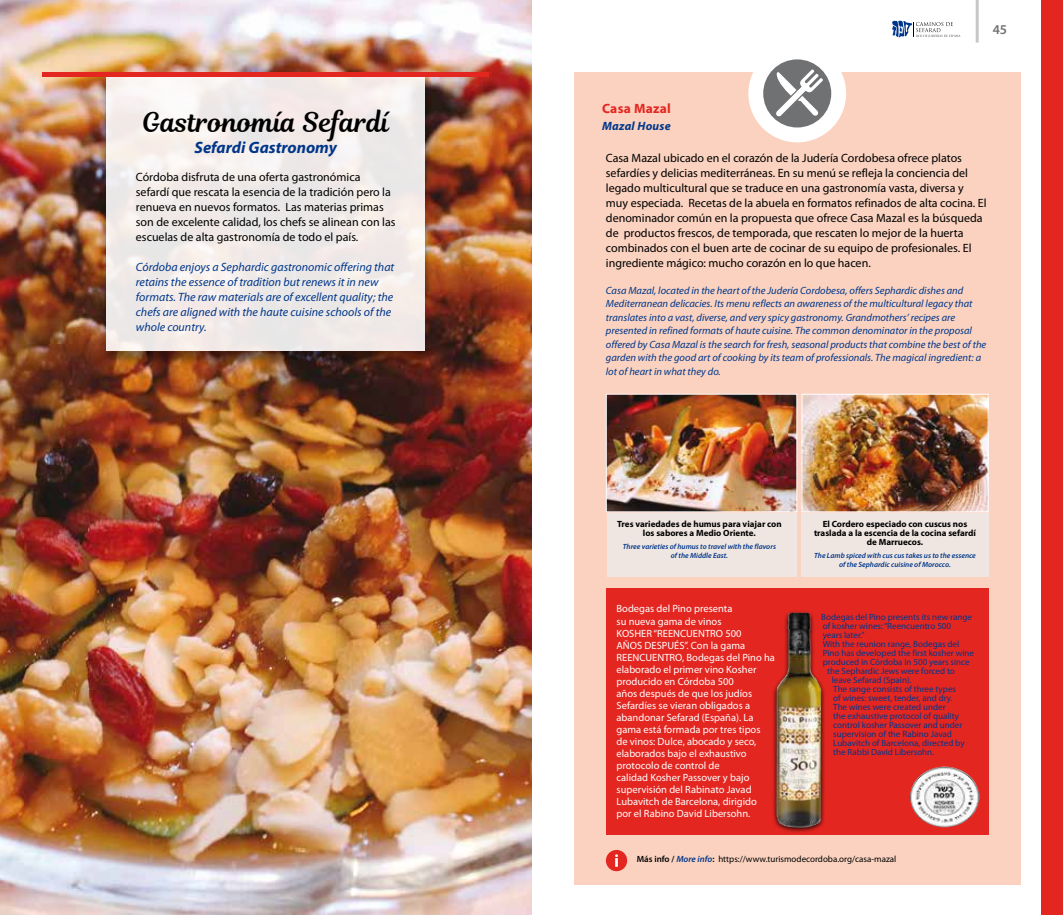
<style>
.page{position:relative;width:1063px;height:915px;background:#fff}
.page>*{position:absolute;margin:0;border:0;box-sizing:border-box;transform-origin:0 0}
.t1{font:27px "Magnolia Script";color:#000}
.t2{font:italic 700 16.5px "Myriad Pro";color:#00368a}
.t3{font:700 13.5px "Myriad Pro";letter-spacing:.02em;color:#e42620}
.t4{font:600 13.5px "Myriad Pro";color:#707172}
.t5{font:12px/15px "Myriad Pro";color:#000}
.t6{font:italic 12px/15px "Myriad Pro";color:#00368a}
.t7{font:italic 700 12px "Myriad Pro";letter-spacing:.02em;color:#00368a}
.t8{font:italic 10.5px/13.5px "Myriad Pro";color:#00368a}
.t9{font:10.5px/12px "Myriad Pro";color:#fff}
.t10{font:9px "Myriad Pro";color:#00368a}
.t11{font:700 9px/9px "Myriad Pro";color:#000;text-align:center}
.t12{font:9px "Myriad Pro";color:#000}
.t13{font:italic 600 7.5px/9px "Myriad Pro";color:#00368a;text-align:center}
.s1{font-weight:600}
.s2{font-weight:600;font-style:italic;color:#00368a}
</style>
<div class="page">
<div style="left:1042px;top:0;width:21px;height:914px;background:#e42620"></div>
<hr style="left:976px;top:0;width:3px;height:43px;background:#c6c7c8">
<svg style="left:892px;top:21px;width:69px;height:17px"></svg>
<img style="left:0;top:0;width:531px;height:914px">
<div style="left:98px;top:73px;width:335px;height:294px;background:#000;opacity:.5"></div>
<div style="left:106px;top:72px;width:319px;height:279px;background:linear-gradient(to right,#f2edeb,#f0eae8)"></div>
<div style="left:43px;top:72px;width:446px;height:5px;background:#e42620"></div>
<div style="left:574px;top:72px;width:446px;height:812px;background:#fad2bf"></div>
<div style="left:748px;top:44px;width:98px;height:98px;background:#fff;border-radius:50%"></div>
<div style="left:763px;top:59px;width:68px;height:68px;background:#707172;border-radius:50%"></div>
<svg style="left:776px;top:69px;width:47px;height:48px"></svg>
<img style="left:608px;top:395px;width:187px;height:115px">
<div style="left:606px;top:393px;width:191px;height:119px;border:1px solid #fff"></div>
<img style="left:804px;top:395px;width:183px;height:115px">
<div style="left:802px;top:393px;width:187px;height:119px;border:1px solid #fff"></div>
<div style="left:607px;top:512px;width:190px;height:64px;background:#efe6e1"></div>
<div style="left:801px;top:512px;width:188px;height:64px;background:#efe6e1"></div>
<div style="left:606px;top:849px;width:21px;height:21px;background:#e42620;border-radius:50%"></div>
<svg style="left:615px;top:854px;width:3px;height:12px"></svg>
<div style="left:606px;top:588px;width:383px;height:245px;background:#e42620"></div>
<svg style="left:773px;top:611px;width:52px;height:222px"></svg>
<img style="left:776px;top:612px;width:45px;height:216px">
<img style="left:910px;top:766px;width:69px;height:60px">
<h1 class="t1" style="left:142px;top:102px;width:249px">Gastronomía Sefardí</h1>
<h2 class="t2" style="left:194px;top:136px;width:144px">Sefardi Gastronomy</h2>
<p class="t5" style="left:136px;top:169px;width:261px">Córdoba disfruta de una oferta gastronómica sefardí que rescata la esencia de la tradición pero la renueva en nuevos formatos. Las materias primas son de excelente calidad, los chefs se alinean con las escuelas de alta gastronomía de todo el país.</p>
<p class="t6" style="left:136px;top:259px;width:260px">Córdoba enjoys a Sephardic gastronomic offering that retains the essence of tradition but renews it in new formats. The raw materials are of excellent quality; the chefs are aligned with the haute cuisine schools of the whole country.</p>
<p class="t3" style="left:602px;top:100px;width:70px">Casa Mazal</p>
<p class="t7" style="left:602px;top:118px;width:70px">Mazal House</p>
<p class="t4" style="left:993px;top:21px;width:16px">45</p>
<p class="t5" style="left:606px;top:150px;width:382px">Casa Mazal ubicado en el corazón de la Judería Cordobesa ofrece platos sefardíes y delicias mediterráneas. En su menú se refleja la conciencia del legado multicultural que se traduce en una gastronomía vasta, diversa y muy especiada. Recetas de la abuela en formatos refinados de alta cocina. El denominador común en la propuesta que ofrece Casa Mazal es la búsqueda de productos frescos, de temporada, que rescaten lo mejor de la huerta combinados con el buen arte de cocinar de su equipo de profesionales. El ingrediente mágico: mucho corazón en lo que hacen.</p>
<p class="t8" style="left:606px;top:283px;width:382px">Casa Mazal, located in the heart of the Judería Cordobesa, offers Sephardic dishes and Mediterranean delicacies. Its menu reflects an awareness of the multicultural legacy that translates into a vast, diverse, and very spicy gastronomy. Grandmothers’ recipes are presented in refined formats of haute cuisine. The common denominator in the proposal offered by Casa Mazal is the search for fresh, seasonal products that combine the best of the garden with the good art of cooking by its team of professionals. The magical ingredient: a lot of heart in what they do.</p>
<p class="t11" style="left:617px;top:519px;width:166px">Tres variedades de humus para viajar con los sabores a Medio Oriente.</p>
<p class="t13" style="left:623px;top:542px;width:155px">Three varieties of humus to travel with the flavors of the Middle East.</p>
<p class="t11" style="left:814px;top:519px;width:163px">El Cordero especiado con cuscus nos traslada a la escencia de la cocina sefardí de Marruecos.</p>
<p class="t13" style="left:814px;top:551px;width:163px">The Lamb spiced with cus cus takes us to the essence of the Sephardic cuisine of Morocco.</p>
<p class="t9" style="left:617px;top:602px;width:160px">Bodegas del Pino presenta<br>su nueva gama de vinos<br>KOSHER “REENCUENTRO 500<br>AÑOS DESPUÉS”. Con la gama<br>REENCUENTRO, Bodegas del Pino ha elaborado el primer vino Kosher producido en Córdoba 500<br>años después de que los judíos<br>Sefardíes se vieran obligados a abandonar Sefarad (España). La gama está formada por tres tipos<br>de vinos: Dulce, abocado y seco, elaborados bajo el exhaustivo protocolo de control de<br>calidad Kosher Passover y bajo supervisión del Rabinato Javad<br>Lubavitch de Barcelona, dirigido<br>por el Rabino David Libersohn.</p>
<p class="t10" style="left:821px;top:611px;width:152px">Bodegas del Pino presents its new range</p>
<p class="t10" style="left:823px;top:620px;width:130px">of kosher wines: “Reencuentro 500</p>
<p class="t10" style="left:823px;top:629px;width:43px">years later.”</p>
<p class="t10" style="left:823px;top:638px;width:138px">With the reunion range, Bodegas del</p>
<p class="t10" style="left:823px;top:647px;width:153px">Pino has developed the first kosher wine</p>
<p class="t10" style="left:823px;top:656px;width:149px">produced in Córdoba in 500 years since</p>
<p class="t10" style="left:827px;top:665px;width:129px">the Sephardic Jews were forced to</p>
<p class="t10" style="left:832px;top:674px;width:81px">leave Sefarad (Spain).</p>
<p class="t10" style="left:833px;top:683px;width:124px">The range consists of three types</p>
<p class="t10" style="left:833px;top:692px;width:121px">of wines: sweet, tender, and dry.</p>
<p class="t10" style="left:833px;top:701px;width:114px">The wines were created under</p>
<p class="t10" style="left:833px;top:710px;width:127px">the exhaustive protocol of quality</p>
<p class="t10" style="left:833px;top:719px;width:131px">control kosher Passover and under</p>
<p class="t10" style="left:833px;top:728px;width:120px">supervision of the Rabino Javad</p>
<p class="t10" style="left:833px;top:737px;width:133px">Lubavitch of Barcelona, directed by</p>
<p class="t10" style="left:833px;top:746px;width:102px">the Rabbi David Libersohn.</p>
<p class="t12" style="left:637px;top:853px;width:261px"><span class="s1">Más info /</span> <span class="s2">More info</span><span class="s1">:</span> https://www.turismodecordoba.org/casa-mazal</p>
</div>
